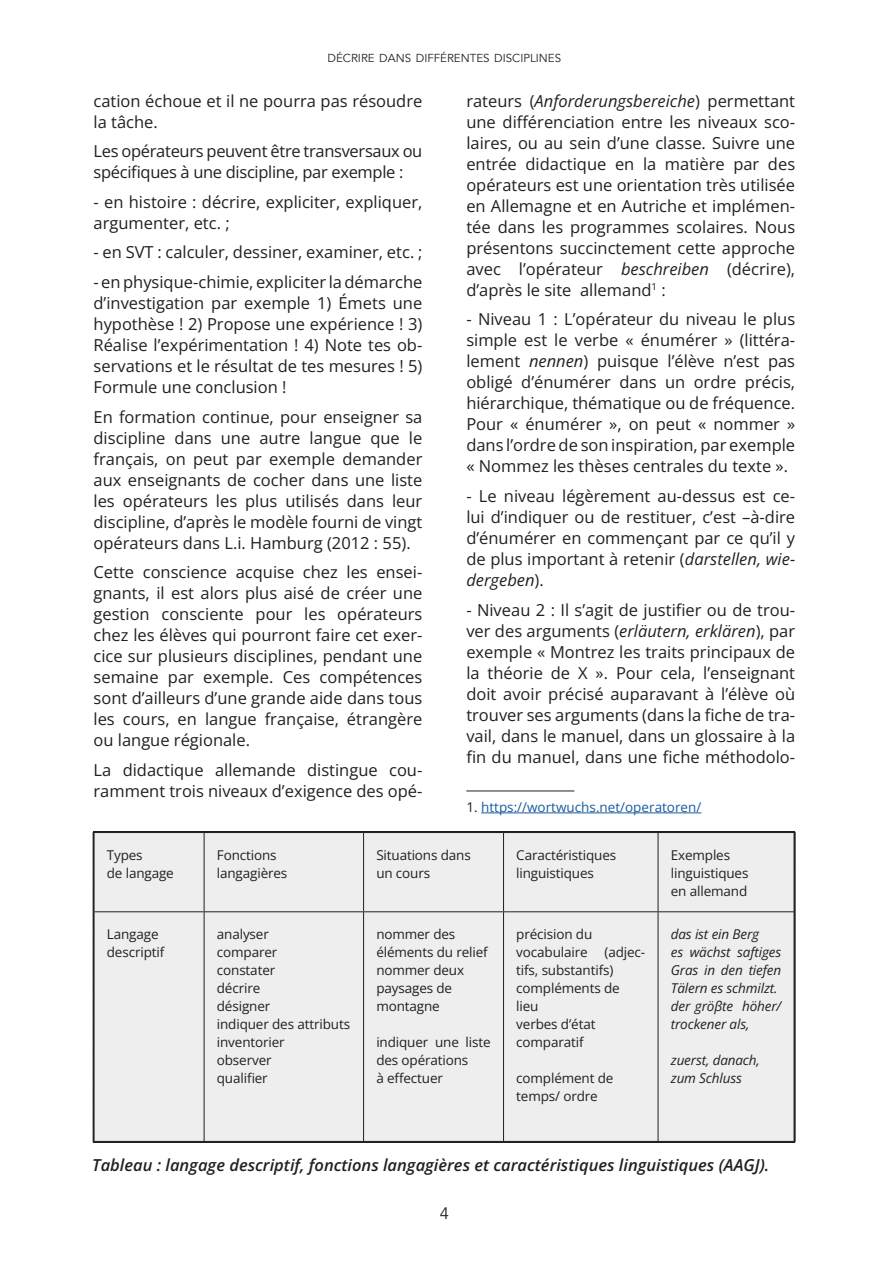
<style>
.page{position:relative;width:893px;height:1263px;background:#fff}
.page>*{position:absolute;margin:0;border:0;box-sizing:border-box;transform-origin:0 0}
.t1{font:16.5px/21px "Open Sans";color:#231f20;text-align:justify}
.t2{font:italic 600 16.5px "Open Sans";color:#231f20}
.t3{font:16.5px/21px "Open Sans";letter-spacing:-.02em;color:#231f20}
.t4{font:16.5px "Avenir";color:#231f20}
.t5{font:13.5px/18px "Open Sans";letter-spacing:-.01em;color:#231f20}
.t6{font:italic 13.5px/18px "Open Sans";letter-spacing:-.01em;color:#231f20;text-align:justify}
.Note_de_bas_de_page{font:13.5px "Open Sans";color:#175d9e}
.t7{font:11.55px "Avenir";color:#231f20}
.s1{font-style:italic}
.s2{color:#231f20}
</style>
<div class="page">
<hr style="left:466px;top:790px;width:108px;height:1px;background:#231f20">
<hr style="left:481px;top:813px;width:220px;height:1px;background:#175d9e">
<svg style="left:93px;top:831px;width:702px;height:312px;background:#cdcccd"></svg>
<p class="t7" style="left:328px;top:51px;width:235px">DÉCRIRE DANS DIFFÉRENTES DISCIPLINES</p>
<p class="t1" style="left:94px;top:90px;width:330px">cation échoue et il ne pourra pas résoudre la tâche.</p>
<p class="t3" style="left:94px;top:141px;width:330px">Les opérateurs peuvent être transversaux ou spécifiques à une discipline, par exemple :</p>
<p class="t1" style="left:94px;top:191px;width:330px">- en histoire : décrire, expliciter, expliquer, argumenter, etc. ;</p>
<p class="t1" style="left:94px;top:242px;width:330px">- en SVT : calculer, dessiner, examiner, etc. ;</p>
<p class="t1" style="left:94px;top:271px;width:330px">- en physique-chimie, expliciter la démarche d’investigation par exemple 1) Émets une hypothèse ! 2) Propose une expérience ! 3)<br>Réalise l’expérimentation ! 4) Note tes ob&shy;servations et le résultat de tes mesures ! 5)<br>Formule une conclusion !</p>
<p class="t1" style="left:94px;top:406px;width:330px">En formation continue, pour enseigner sa discipline dans une autre langue que le français, on peut par exemple demander aux enseignants de cocher dans une liste les opérateurs les plus utilisés dans leur discipline, d’après le modèle fourni de vingt opérateurs dans L.i. Hamburg (2012 : 55).</p>
<p class="t1" style="left:94px;top:561px;width:330px">Cette conscience acquise chez les ensei&shy;gnants, il est alors plus aisé de créer une gestion consciente pour les opérateurs chez les élèves qui pourront faire cet exer&shy;cice sur plusieurs disciplines, pendant une semaine par exemple. Ces compétences sont d’ailleurs d’une grande aide dans tous les cours, en langue française, étrangère ou langue régionale.</p>
<p class="t1" style="left:94px;top:759px;width:330px">La didactique allemande distingue cou&shy;ramment trois niveaux d’exigence des opé-</p>
<p class="t1" style="left:466px;top:90px;width:330px">rateurs (<span class="s1">Anforderungsbereiche</span>) permettant une différenciation entre les niveaux sco&shy;laires, ou au sein d’une classe. Suivre une entrée didactique en la matière par des opérateurs est une orientation très utilisée en Allemagne et en Autriche et implémen&shy;tée dans les programmes scolaires. Nous présentons succinctement cette approche avec l’opérateur <span class="s1">beschreiben</span> (décrire), d’après le site allemand<sup>1</sup> :</p>
<p class="t1" style="left:466px;top:309px;width:330px">- Niveau 1 : L’opérateur du niveau le plus simple est le verbe « énumérer » (littéra&shy;lement <span class="s1">nennen</span>) puisque l’élève n’est pas obligé d’énumérer dans un ordre précis, hiérarchique, thématique ou de fréquence.<br>Pour « énumérer », on peut « nommer » dans l’ordre de son inspiration, par exemple « Nommez les thèses centrales du texte ».</p>
<p class="t1" style="left:466px;top:485px;width:330px">- Le niveau légèrement au-dessus est ce&shy;lui d’indiquer ou de restituer, c’est –à-dire d’énumérer en commençant par ce qu’il y de plus important à retenir (<span class="s1">darstellen, wie&shy;dergeben</span>).</p>
<p class="t1" style="left:466px;top:599px;width:330px">- Niveau 2 : Il s’agit de justifier ou de trou&shy;ver des arguments (<span class="s1">erläutern, erklären</span>), par exemple « Montrez les traits principaux de la théorie de X ». Pour cela, l’enseignant doit avoir précisé auparavant à l’élève où trouver ses arguments (dans la fiche de tra&shy;vail, dans le manuel, dans un glossaire à la fin du manuel, dans une fiche méthodolo-</p>
<p class="Note_de_bas_de_page" style="left:466px;top:798px;width:237px"><span class="s2">1.</span> https://wortwuchs.net/operatoren/</p>
<p class="t5" style="left:107px;top:845px;width:37px">Types</p>
<p class="t5" style="left:107px;top:863px;width:69px">de langage</p>
<p class="t5" style="left:107px;top:925px;width:53px">Langage</p>
<p class="t5" style="left:107px;top:943px;width:59px">descriptif</p>
<p class="t5" style="left:217px;top:845px;width:61px">Fonctions</p>
<p class="t5" style="left:217px;top:863px;width:72px">langagières</p>
<p class="t5" style="left:217px;top:925px;width:54px">analyser</p>
<p class="t5" style="left:217px;top:943px;width:62px">comparer</p>
<p class="t5" style="left:217px;top:961px;width:60px">constater</p>
<p class="t5" style="left:217px;top:979px;width:45px">décrire</p>
<p class="t5" style="left:217px;top:997px;width:55px">désigner</p>
<p class="t5" style="left:217px;top:1015px;width:135px">indiquer des attributs</p>
<p class="t5" style="left:217px;top:1033px;width:69px">inventorier</p>
<p class="t5" style="left:217px;top:1051px;width:56px">observer</p>
<p class="t5" style="left:217px;top:1069px;width:52px">qualifier</p>
<p class="t5" style="left:376px;top:845px;width:96px">Situations dans</p>
<p class="t5" style="left:376px;top:863px;width:55px">un cours</p>
<p class="t5" style="left:376px;top:925px;width:81px">nommer des</p>
<p class="t5" style="left:376px;top:943px;width:113px">éléments du relief</p>
<p class="t5" style="left:376px;top:961px;width:89px">nommer deux</p>
<p class="t5" style="left:376px;top:979px;width:77px">paysages de</p>
<p class="t5" style="left:376px;top:997px;width:65px">montagne</p>
<p class="t5" style="left:376px;top:1033px;width:116px">indiquer une liste des opérations</p>
<p class="t5" style="left:376px;top:1069px;width:68px">à effectuer</p>
<p class="t5" style="left:516px;top:845px;width:101px">Caractéristiques</p>
<p class="t5" style="left:516px;top:863px;width:79px">linguistiques</p>
<p class="t5" style="left:516px;top:925px;width:78px">précision du</p>
<p class="t5" style="left:516px;top:943px;width:130px">vocabulaire (adjec&shy;tifs, substantifs)</p>
<p class="t5" style="left:516px;top:979px;width:105px">compléments de</p>
<p class="t5" style="left:516px;top:997px;width:24px">lieu</p>
<p class="t5" style="left:516px;top:1015px;width:81px">verbes d’état</p>
<p class="t5" style="left:516px;top:1033px;width:69px">comparatif</p>
<p class="t5" style="left:516px;top:1069px;width:99px">complément de</p>
<p class="t5" style="left:516px;top:1087px;width:83px">temps/ ordre</p>
<p class="t5" style="left:671px;top:845px;width:61px">Exemples</p>
<p class="t5" style="left:671px;top:863px;width:79px">linguistiques</p>
<p class="t5" style="left:671px;top:881px;width:78px">en allemand</p>
<p class="t6" style="left:671px;top:925px;width:90px">das ist ein Berg</p>
<p class="t6" style="left:671px;top:943px;width:112px">es wächst saftiges Gras in den tiefen Tälern es schmilzt.</p>
<p class="t6" style="left:671px;top:997px;width:112px">der gröβte höher/ trockener als,</p>
<p class="t6" style="left:671px;top:1051px;width:91px">zuerst, danach,</p>
<p class="t6" style="left:671px;top:1069px;width:73px">zum Schluss</p>
<p class="t2" style="left:92px;top:1153px;width:679px">Tableau : langage descriptif, fonctions langagières et caractéristiques linguistiques (AAGJ).</p>
<p class="t4" style="left:440px;top:1203px;width:11px">4</p>
</div>
